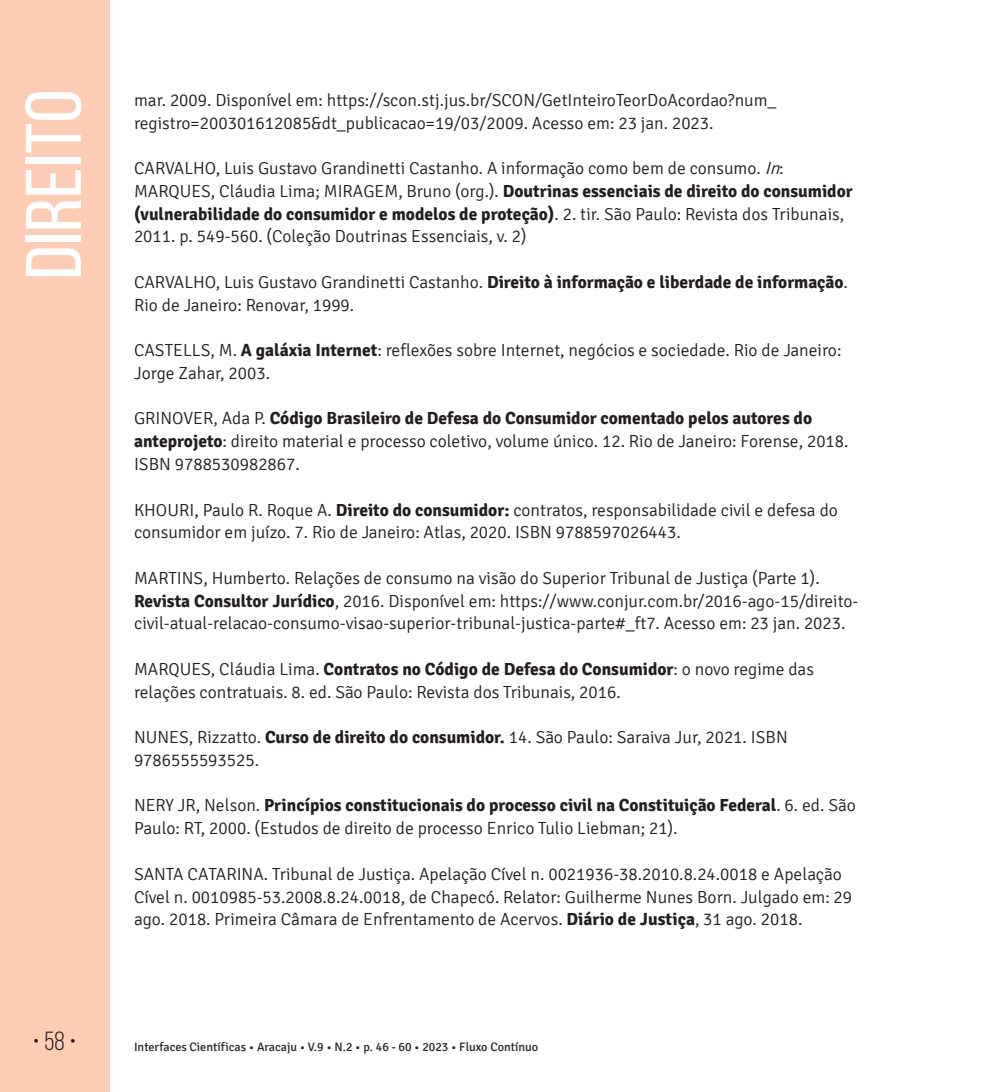
<style>
.page{position:relative;width:993px;height:1092px;background:#fff}
.page>*{position:absolute;margin:0;border:0;box-sizing:border-box;transform-origin:0 0}
.t1{font:78.75px "Bebas Neue";color:#fff;scale:1.09 1}
.t2{font:26.25px "Bebas Neue";color:#231f20}
.t3{font:300 17.5px/22.8px "Signika";color:#231f20}
.t4{font:12.25px "Signika";color:#231f20}
.s1{font-style:italic}
.s2{font-weight:700}
</style>
<div class="page">
<div style="left:0;top:0;width:109px;height:1091px;background:#fcccb5"></div>
<h1 class="t1" style="left:11px;top:279px;width:176px;rotate:-90deg">Direito</h1>
<p class="t3" style="left:134px;top:89px;width:643px">mar. 2009. Disponível em: https://scon.stj.jus.br/SCON/GetInteiroTeorDoAcordao?num_ registro=200301612085&amp;dt_publicacao=19/03/2009. Acesso em: 23 jan. 2023.</p>
<p class="t3" style="left:134px;top:157px;width:720px">CARVALHO, Luis Gustavo Grandinetti Castanho. A informação como bem de consumo. <span class="s1">In</span>:<br>MARQUES, Cláudia Lima; MIRAGEM, Bruno (org.). <span class="s2">Doutrinas essenciais de direito do consumidor (vulnerabilidade do consumidor e modelos de proteção)</span>. 2. tir. São Paulo: Revista dos Tribunais, 2011. p. 549-560. (Coleção Doutrinas Essenciais, v. 2)</p>
<p class="t3" style="left:134px;top:271px;width:715px">CARVALHO, Luis Gustavo Grandinetti Castanho. <span class="s2">Direito à informação e liberdade de informação</span>.<br>Rio de Janeiro: Renovar, 1999.</p>
<p class="t3" style="left:134px;top:339px;width:708px">CASTELLS, M. <span class="s2">A galáxia Internet</span>: reflexões sobre Internet, negócios e sociedade. Rio de Janeiro:<br>Jorge Zahar, 2003.</p>
<p class="t3" style="left:134px;top:407px;width:715px">GRINOVER, Ada P. <span class="s2">Código Brasileiro de Defesa do Consumidor comentado pelos autores do anteprojeto</span>: direito material e processo coletivo, volume único. 12. Rio de Janeiro: Forense, 2018.<br>ISBN 9788530982867.</p>
<p class="t3" style="left:134px;top:498px;width:705px">KHOURI, Paulo R. Roque A. <span class="s2">Direito do consumidor:</span> contratos, responsabilidade civil e defesa do consumidor em juízo. 7. Rio de Janeiro: Atlas, 2020. ISBN 9788597026443.</p>
<p class="t3" style="left:134px;top:567px;width:725px">MARTINS, Humberto. Relações de consumo na visão do Superior Tribunal de Justiça (Parte 1).<br><span class="s2">Revista Consultor Jurídico</span>, 2016. Disponível em: https://www.conjur.com.br/2016-ago-15/direito&shy;civil-atual-relacao-consumo-visao-superior-tribunal-justica-parte#_ft7. Acesso em: 23 jan. 2023.</p>
<p class="t3" style="left:134px;top:658px;width:681px">MARQUES, Cláudia Lima. <span class="s2">Contratos no Código de Defesa do Consumidor</span>: o novo regime das relações contratuais. 8. ed. São Paulo: Revista dos Tribunais, 2016.</p>
<p class="t3" style="left:134px;top:726px;width:655px">NUNES, Rizzatto. <span class="s2">Curso de direito do consumidor.</span> 14. São Paulo: Saraiva Jur, 2021. ISBN<br>9786555593525.</p>
<p class="t3" style="left:134px;top:794px;width:723px">NERY JR, Nelson. <span class="s2">Princípios constitucionais do processo civil na Constituição Federal</span>. 6. ed. São<br>Paulo: RT, 2000. (Estudos de direito de processo Enrico Tulio Liebman; 21).</p>
<p class="t3" style="left:134px;top:862px;width:719px">SANTA CATARINA. Tribunal de Justiça. Apelação Cível n. 0021936-38.2010.8.24.0018 e Apelação<br>Cível n. 0010985-53.2008.8.24.0018, de Chapecó. Relator: Guilherme Nunes Born. Julgado em: 29 ago. 2018. Primeira Câmara de Enfrentamento de Acervos. <span class="s2">Diário de Justiça</span>, 31 ago. 2018.</p>
<h2 class="t2" style="left:33px;top:1026px;width:45px">• 58 •</h2>
<p class="t4" style="left:134px;top:1040px;width:405px">Interfaces Científicas • Aracaju • V.9 • N.2 • p. 46 - 60 • 2023 • Fluxo Contínuo</p>
</div>
